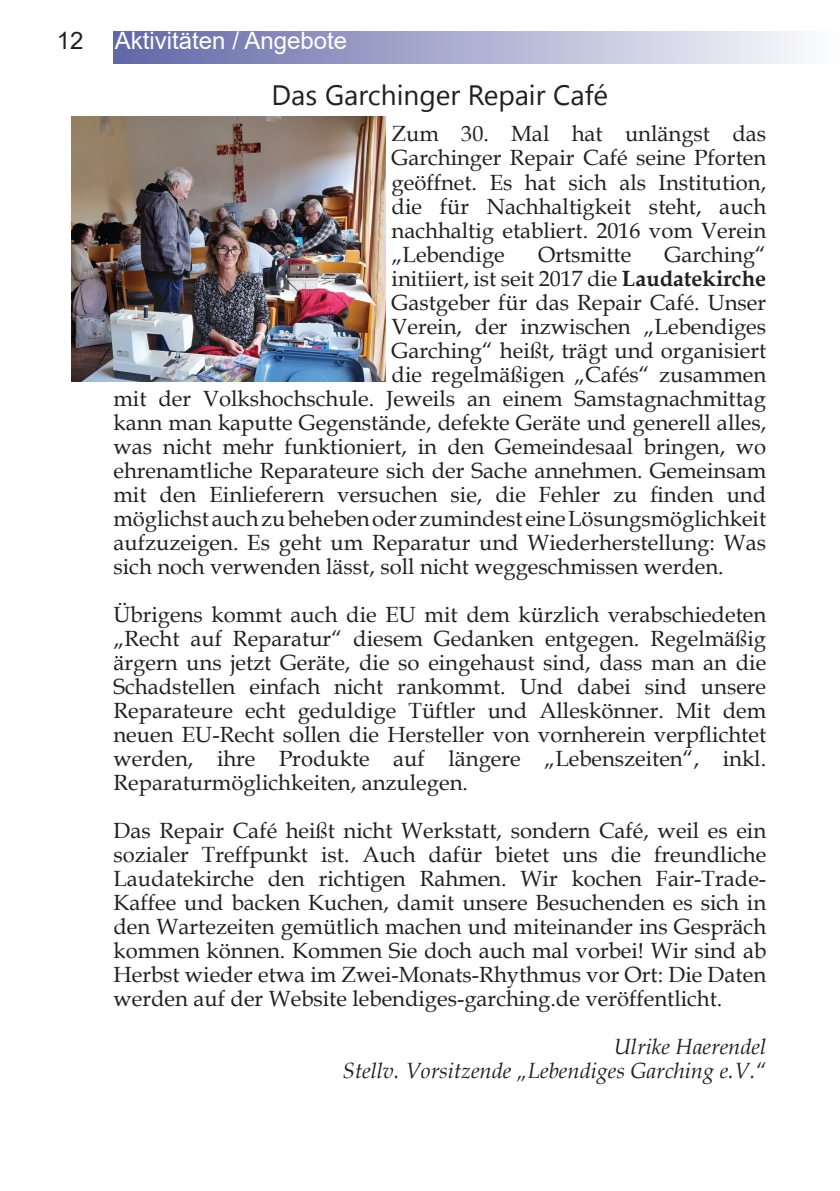
<style>
.page{position:relative;width:840px;height:1191px;background:#fff}
.page>*{position:absolute;margin:0;border:0;box-sizing:border-box;transform-origin:0 0}
.t1{font:28px "Segoe UI Symbol";color:#231f20}
.t2{font:24px "Arial";color:#fff}
.t3{font:24px "Arial";color:#231f20}
.t4{font:22px/24px "Book Antiqua";color:#231f20;text-align:justify}
.t5{font:italic 22px/24px "Book Antiqua";color:#231f20;text-align:right}
.s1{font-weight:700}
</style>
<div class="page">
<div style="left:113px;top:31px;width:726px;height:32px;background:linear-gradient(to right,#6067a6,#fdfdfe)"></div>
<img style="left:72px;top:116px;width:314px;height:265px">
<p class="t3" style="left:57px;top:24px;width:28px">12</p>
<p class="t2" style="left:115px;top:24px;width:234px">Aktivitäten / Angebote</p>
<p class="t1" style="left:403px;top:79px;width:17px">■</p>
<p class="t4" style="left:391px;top:121px;width:376px">Zum 30. Mal hat unlängst das Garchinger Repair Café seine Pforten geöffnet. Es hat sich als Institution, die für Nachhaltigkeit steht, auch nachhaltig etabliert. 2016 vom Verein „Lebendige</p>
<p class="t4" style="left:537px;top:241px;width:95px">Ortsmitte</p>
<p class="t4" style="left:664px;top:241px;width:103px">Garching“</p>
<p class="t4" style="left:391px;top:265px;width:376px">initiiert, ist seit 2017 die <span class="s1">Laudatekirche</span></p>
<p class="t4" style="left:391px;top:289px;width:376px">Gastgeber für das Repair Café. Unser</p>
<p class="t4" style="left:391px;top:313px;width:376px">Verein, der inzwischen „Lebendiges</p>
<p class="t4" style="left:391px;top:337px;width:376px">Garching“ heißt, trägt und organisiert</p>
<p class="t4" style="left:391px;top:361px;width:376px">die regelmäßigen „Cafés“ zusammen</p>
<p class="t4" style="left:113px;top:385px;width:653px">mit der Volkshochschule. Jeweils an einem Samstagnachmittag</p>
<p class="t4" style="left:113px;top:409px;width:653px">kann man kaputte Gegenstände, defekte Geräte und generell alles,</p>
<p class="t4" style="left:113px;top:433px;width:653px">was nicht mehr funktioniert, in den Gemeindesaal bringen, wo</p>
<p class="t4" style="left:113px;top:457px;width:653px">ehrenamtliche Reparateure sich der Sache annehmen. Gemeinsam</p>
<p class="t4" style="left:113px;top:481px;width:653px">mit den Einlieferern versuchen sie, die Fehler zu finden und</p>
<p class="t4" style="left:113px;top:505px;width:653px">möglichst auch zu beheben oder zumindest eine Lösungsmöglichkeit</p>
<p class="t4" style="left:113px;top:529px;width:653px">aufzuzeigen. Es geht um Reparatur und Wiederherstellung: Was</p>
<p class="t4" style="left:113px;top:553px;width:611px">sich noch verwenden lässt, soll nicht weggeschmissen werden.</p>
<p class="t4" style="left:113px;top:601px;width:653px">Übrigens kommt auch die EU mit dem kürzlich verabschiedeten „Recht auf Reparatur“ diesem Gedanken entgegen. Regelmäßig ärgern uns jetzt Geräte, die so eingehaust sind, dass man an die Schadstellen einfach nicht rankommt. Und dabei sind unsere Reparateure echt geduldige Tüftler und Alleskönner. Mit dem neuen EU-Recht sollen die Hersteller von vornherein verpflichtet werden, ihre Produkte auf längere „Lebenszeiten“, inkl.<br>Reparaturmöglichkeiten, anzulegen.</p>
<p class="t4" style="left:113px;top:818px;width:653px">Das Repair Café heißt nicht Werkstatt, sondern Café, weil es ein sozialer Treffpunkt ist. Auch dafür bietet uns die freundliche Laudatekirche den richtigen Rahmen. Wir kochen Fair-Trade-Kaffee und backen Kuchen, damit unsere Besuchenden es sich in den Wartezeiten gemütlich machen und miteinander ins Gespräch kommen können. Kommen Sie doch auch mal vorbei! Wir sind ab Herbst wieder etwa im Zwei-Monats-Rhythmus vor Ort: Die Daten werden auf der Website lebendiges-garching.de veröffentlicht.</p>
<p class="t5" style="left:342px;top:1033px;width:425px">Ulrike Haerendel<br>Stellv. Vorsitzende „Lebendiges Garching e.V.“</p>
</div>
